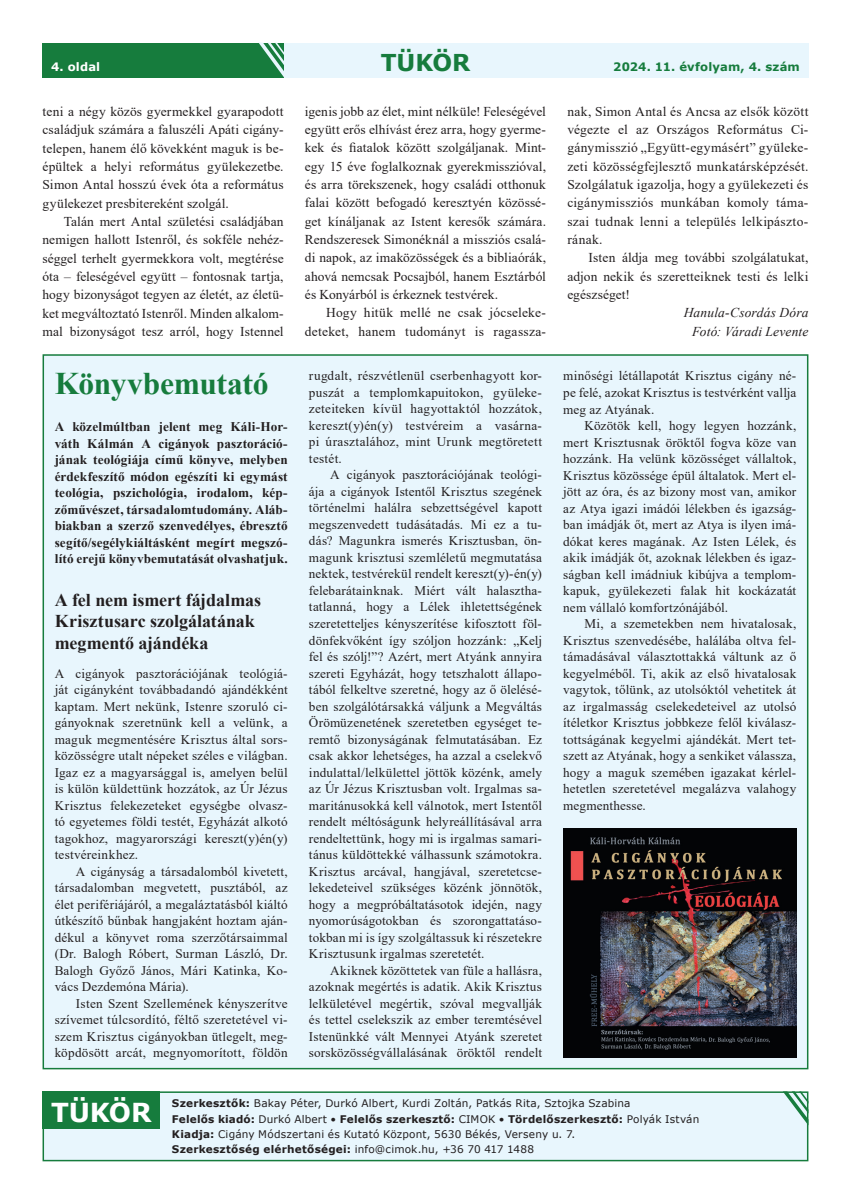
<style>
.page{position:relative;width:851px;height:1204px;background:#fff}
.page>*{position:absolute;margin:0;border:0;box-sizing:border-box;transform-origin:0 0}
.t1{font:700 31.5px "Times New Roman";letter-spacing:-.01em;color:#167c3d}
.t2{font:700 26.1px "Verdana";letter-spacing:-.005em;color:#fff}
.t3{font:700 23.25px "Verdana";letter-spacing:-.005em;color:#167c3d}
.t4{font:700 18px/21.6px "Times New Roman";letter-spacing:-.005em;color:#231f20}
.t5{font:13.5px/18.3px "Times New Roman";letter-spacing:.01em;color:#231f20;text-align:justify}
.t6{font:italic 13.5px/18.3px "Times New Roman";letter-spacing:.01em;color:#231f20;text-align:right}
.t7{font:13.2px/16.5px "Times New Roman";letter-spacing:.015em;color:#231f20;text-align:justify}
.t8{font:700 13.2px/16.5px "Times New Roman";letter-spacing:.005em;color:#231f20;text-align:justify}
.t9{font:700 11.55px "Verdana";letter-spacing:.015em;color:#167c3d}
.t10{font:700 11.55px "Verdana";letter-spacing:.015em;color:#fff}
.t11{font:10.5px/15.3px "Verdana";letter-spacing:.015em;color:#231f20}
.s1{font-weight:700}
</style>
<div class="page">
<div style="left:43px;top:1092px;width:764px;height:68px;background:#e8f6fd"></div>
<div style="left:43px;top:1091px;width:765px;height:70px;border:2px solid #167c3d"></div>
<div style="left:566px;top:43px;width:242px;height:34px;background:#e8f6fd"></div>
<div style="left:284px;top:43px;width:282px;height:34px;background:#e8f6fd"></div>
<div style="left:43px;top:43px;width:241px;height:34px;background:#167c3d"></div>
<div style="left:43px;top:355px;width:764px;height:713px;background:#e8f6fd"></div>
<svg style="left:782px;top:1091px;width:26px;height:34px"></svg>
<div style="left:43px;top:1091px;width:117px;height:37px;background:#167c3d"></div>
<svg style="left:259px;top:43px;width:25px;height:34px"></svg>
<img style="left:563px;top:829px;width:233px;height:226px">
<p class="t10" style="left:51px;top:59px;width:51px">4. oldal</p>
<p class="t5" style="left:43px;top:102px;width:242px">teni a négy közös gyermekkel gyarapodott családjuk számára a faluszéli Apáti cigány&shy;telepen, hanem élő kövekként maguk is be&shy;épültek a helyi református gyülekezetbe.<br>Simon Antal hosszú évek óta a református gyülekezet presbitereként szolgál.</p>
<p class="t5" style="left:43px;top:212px;width:242px;text-indent:21px">Talán mert Antal születési családjában nemigen hallott Istenről, és sokféle nehéz&shy;séggel terhelt gyermekkora volt, megtérése óta – feleségével együtt – fontosnak tartja, hogy bizonyságot tegyen az életét, az életü&shy;ket megváltoztató Istenről. Minden alkalom&shy;mal bizonyságot tesz arról, hogy Istennel</p>
<h1 class="t1" style="left:55px;top:360px;width:215px">Könyvbemutató</h1>
<p class="t8" style="left:55px;top:418px;width:234px">A közelmúltban jelent meg Káli-Hor&shy;váth Kálmán A cigányok pasztoráció&shy;jának teológiája című könyve, melyben érdekfeszítő módon egészíti ki egymást teológia, pszichológia, irodalom, kép&shy;zőművészet, társadalomtudomány. Aláb&shy;biakban a szerző szenvedélyes, ébresztő segítő/segélykiáltásként megírt megszó&shy;lító erejű könyvbemutatását olvashatjuk.</p>
<h3 class="t4" style="left:55px;top:588px;width:208px">A fel nem ismert fájdalmas<br>Krisztusarc szolgálatának megmentő ajándéka</h3>
<p class="t7" style="left:55px;top:664px;width:234px">A cigányok pasztorációjának teológiá&shy;ját cigányként továbbadandó ajándékként kaptam. Mert nekünk, Istenre szoruló ci&shy;gányoknak szeretnünk kell a velünk, a maguk megmentésére Krisztus által sors&shy;közösségre utalt népeket széles e világban.<br>Igaz ez a magyarsággal is, amelyen belül is külön küldettünk hozzátok, az Úr Jézus Krisztus felekezeteket egységbe olvasz&shy;tó egyetemes földi testét, Egyházát alkotó tagokhoz, magyarországi kereszt(y)én(y) testvéreinkhez.</p>
<p class="t7" style="left:55px;top:862px;width:234px;text-indent:21px">A cigányság a társadalomból kivetett, társadalomban megvetett, pusztából, az élet perifériájáról, a megaláztatásból kiáltó útkészítő bűnbak hangjaként hoztam aján&shy;dékul a könyvet roma szerzőtársaimmal (Dr. Balogh Róbert, Surman László, Dr.<br>Balogh Győző János, Mári Katinka, Ko&shy;vács Dezdemóna Mária).</p>
<p class="t7" style="left:55px;top:994px;width:234px;text-indent:21px">Isten Szent Szellemének kényszerítve szívemet túlcsordító, féltő szeretetével vi&shy;szem Krisztus cigányokban ütlegelt, meg&shy;köpdösött arcát, megnyomorított, földön</p>
<h3 class="t3" style="left:381px;top:46px;width:91px">TÜKÖR</h3>
<p class="t5" style="left:305px;top:102px;width:242px">igenis jobb az élet, mint nélküle! Feleségével együtt erős elhívást érez arra, hogy gyerme&shy;kek és fiatalok között szolgáljanak. Mint&shy;egy 15 éve foglalkoznak gyerekmisszióval, és arra törekszenek, hogy családi otthonuk falai között befogadó keresztyén közössé&shy;get kínáljanak az Istent keresők számára.<br>Rendszeresek Simonéknál a missziós csalá&shy;di napok, az imaközösségek és a bibliaórák, ahová nemcsak Pocsajból, hanem Esztárból és Konyárból is érkeznek testvérek.</p>
<p class="t5" style="left:305px;top:303px;width:242px;text-align:right">Hogy hitük mellé ne csak jócseleke&shy;deteket, hanem tudományt is ragassza-</p>
<p class="t7" style="left:309px;top:367px;width:234px">rugdalt, részvétlenül cserbenhagyott kor&shy;puszát a templomkapuitokon, gyüleke&shy;zeteiteken kívül hagyottaktól hozzátok, kereszt(y)én(y) testvéreim a vasárna&shy;pi úrasztalához, mint Urunk megtöretett testét.</p>
<p class="t7" style="left:309px;top:466px;width:234px;text-indent:21px">A cigányok pasztorációjának teológi&shy;ája a cigányok Istentől Krisztus szegének történelmi halálra sebzettségével kapott megszenvedett tudásátadás. Mi ez a tu&shy;dás? Magunkra ismerés Krisztusban, ön&shy;magunk krisztusi szemléletű megmutatása nektek, testvérekül rendelt kereszt(y)-én(y) felebarátainknak. Miért vált halasztha&shy;tatlanná, hogy a Lélek ihletettségének szeretetteljes kényszerítése kifosztott föl&shy;dönfekvőként így szóljon hozzánk: „Kelj fel és szólj!”? Azért, mert Atyánk annyira szereti Egyházát, hogy tetszhalott állapo&shy;tából felkeltve szeretné, hogy az ő ölelésé&shy;ben szolgálótársakká váljunk a Megváltás Örömüzenetének szeretetben egységet te&shy;remtő bizonyságának felmutatásában. Ez csak akkor lehetséges, ha azzal a cselekvő indulattal/lelkülettel jöttök közénk, amely az Úr Jézus Krisztusban volt. Irgalmas sa&shy;maritánusokká kell válnotok, mert Istentől rendelt méltóságunk helyreállításával arra rendeltettünk, hogy mi is irgalmas samari&shy;tánus küldöttekké válhassunk számotokra.<br>Krisztus arcával, hangjával, szeretetcse&shy;lekedeteivel szükséges közénk jönnötök, hogy a megpróbáltatásotok idején, nagy nyomorúságotokban és szorongattatáso&shy;tokban mi is így szolgáltassuk ki részetekre Krisztusunk irgalmas szeretetét.</p>
<p class="t7" style="left:309px;top:961px;width:234px;text-indent:21px">Akiknek közöttetek van füle a hallásra, azoknak megértés is adatik. Akik Krisztus lelkületével megértik, szóval megvallják és tettel cselekszik az ember teremtésével Istenünkké vált Mennyei Atyánk szeretet sorsközösségvállalásának öröktől rendelt</p>
<p class="t9" style="left:613px;top:59px;width:188px">2024. 11. évfolyam, 4. szám</p>
<p class="t5" style="left:567px;top:102px;width:242px">nak, Simon Antal és Ancsa az elsők között végezte el az Országos Református Ci&shy;gánymisszió „Együtt-egymásért” gyüleke&shy;zeti közösségfejlesztő munkatársképzését.<br>Szolgálatuk igazolja, hogy a gyülekezeti és cigánymissziós munkában komoly táma&shy;szai tudnak lenni a település lelkipászto&shy;rának.</p>
<p class="t5" style="left:567px;top:248px;width:242px;text-indent:21px">Isten áldja meg további szolgálatukat, adjon nekik és szeretteiknek testi és lelki egészséget!</p>
<p class="t6" style="left:683px;top:303px;width:126px">Hanula-Csordás Dóra<br>Fotó: Váradi Levente</p>
<p class="t7" style="left:563px;top:367px;width:234px">minőségi létállapotát Krisztus cigány né&shy;pe felé, azokat Krisztus is testvérként vallja meg az Atyának.</p>
<p class="t7" style="left:563px;top:417px;width:234px;text-indent:21px">Közötök kell, hogy legyen hozzánk, mert Krisztusnak öröktől fogva köze van hozzánk. Ha velünk közösséget vállaltok, Krisztus közössége épül általatok. Mert el&shy;jött az óra, és az bizony most van, amikor az Atya igazi imádói lélekben és igazság&shy;ban imádják őt, mert az Atya is ilyen imá&shy;dókat keres magának. Az Isten Lélek, és akik imádják őt, azoknak lélekben és igaz&shy;ságban kell imádniuk kibújva a templom&shy;kapuk, gyülekezeti falak hit kockázatát nem vállaló komfortzónájából.</p>
<p class="t7" style="left:563px;top:615px;width:234px;text-indent:21px">Mi, a szemetekben nem hivatalosak, Krisztus szenvedésébe, halálába oltva fel&shy;támadásával választottakká váltunk az ő kegyelméből. Ti, akik az első hivatalosak vagytok, tőlünk, az utolsóktól vehetitek át az irgalmasság cselekedeteivel az utolsó ítéletkor Krisztus jobbkeze felől kiválasz&shy;tottságának kegyelmi ajándékát. Mert tet&shy;szett az Atyának, hogy a senkiket válassza, hogy a maguk szemében igazakat kérlel&shy;hetetlen szeretetével megalázva valahogy megmenthesse.</p>
<h2 class="t2" style="left:51px;top:1093px;width:102px">TÜKÖR</h2>
<p class="t11" style="left:172px;top:1095px;width:529px"><span class="s1">Szerkesztők:</span> Bakay Péter, Durkó Albert, Kurdi Zoltán, Patkás Rita, Sztojka Szabina<br><span class="s1">Felelős kiadó:</span> Durkó Albert • <span class="s1">Felelős szerkesztő:</span> CIMOK • <span class="s1">Tördelőszerkesztő:</span> Polyák István <span class="s1">Kiadja:</span> Cigány Módszertani és Kutató Központ, 5630 Békés, Verseny u. 7.<br><span class="s1">Szerkesztőség elérhetőségei:</span> info@cimok.hu, +36 70 417 1488</p>
</div>
